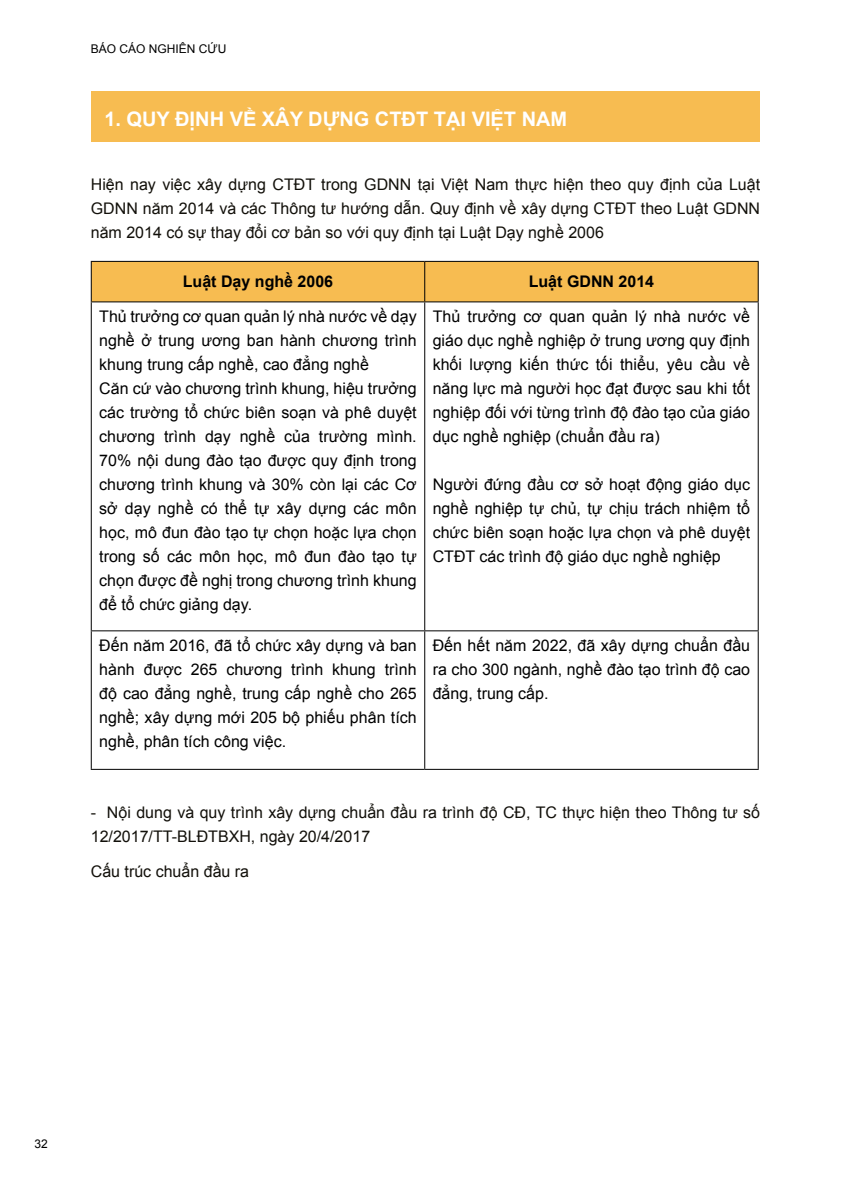
<style>
.page{position:relative;width:851px;height:1191px;background:#fff}
.page>*{position:absolute;margin:0;border:0;box-sizing:border-box;transform-origin:0 0}
.t1{font:700 20px "Arial";color:#fff}
.t2{font:16px/24px "Arial";color:#000;text-align:justify}
.t3{font:16px/24px "Arial";color:#12100a;text-align:justify}
.t4{font:700 16px "Arial";color:#000}
.t5{font:12px "Arial";color:#000}
</style>
<div class="page">
<div style="left:91px;top:91px;width:668px;height:51px;background:#f7bc51"></div>
<div style="left:92px;top:262px;width:665px;height:39px;background:#f7bc51"></div>
<hr style="left:91px;top:261px;width:333px;height:1px;background:#000">
<hr style="left:91px;top:262px;width:1px;height:39px;background:#000">
<hr style="left:424px;top:261px;width:334px;height:1px;background:#000">
<hr style="left:424px;top:262px;width:1px;height:39px;background:#000">
<hr style="left:757px;top:262px;width:1px;height:39px;background:#000">
<hr style="left:91px;top:301px;width:333px;height:1px;background:#000">
<hr style="left:91px;top:302px;width:1px;height:328px;background:#000">
<hr style="left:424px;top:301px;width:334px;height:1px;background:#000">
<hr style="left:424px;top:302px;width:1px;height:328px;background:#000">
<hr style="left:757px;top:302px;width:1px;height:328px;background:#000">
<hr style="left:91px;top:630px;width:333px;height:1px;background:#000">
<hr style="left:91px;top:631px;width:1px;height:138px;background:#000">
<hr style="left:424px;top:630px;width:334px;height:1px;background:#000">
<hr style="left:424px;top:631px;width:1px;height:138px;background:#000">
<hr style="left:757px;top:631px;width:1px;height:138px;background:#000">
<hr style="left:91px;top:769px;width:333px;height:1px;background:#000">
<hr style="left:424px;top:769px;width:334px;height:1px;background:#000">
<p class="t5" style="left:91px;top:41px;width:137px">BÁO CÁO NGHIÊN CỨU</p>
<p class="t1" style="left:104px;top:106px;width:464px">1. QUY ĐỊNH VỀ XÂY DỰNG CTĐT TẠI VIỆT NAM</p>
<p class="t3" style="left:91px;top:172px;width:670px">Hiện nay việc xây dựng CTĐT trong GDNN tại Việt Nam thực hiện theo quy định của Luật GDNN năm 2014 và các Thông tư hướng dẫn. Quy định về xây dựng CTĐT theo Luật GDNN năm 2014 có sự thay đổi cơ bản so với quy định tại Luật Dạy nghề 2006</p>
<p class="t4" style="left:183px;top:271px;width:152px">Luật Dạy nghề 2006</p>
<p class="t4" style="left:528px;top:271px;width:127px">Luật GDNN 2014</p>
<p class="t2" style="left:99px;top:304px;width:319px">Thủ trưởng cơ quan quản lý nhà nước về dạy nghề ở trung ương ban hành chương trình khung trung cấp nghề, cao đẳng nghề</p>
<p class="t2" style="left:99px;top:376px;width:319px">Căn cứ vào chương trình khung, hiệu trưởng các trường tổ chức biên soạn và phê duyệt chương trình dạy nghề của trường mình.<br>70% nội dung đào tạo được quy định trong chương trình khung và 30% còn lại các Cơ sở dạy nghề có thể tự xây dựng các môn học, mô đun đào tạo tự chọn hoặc lựa chọn trong số các môn học, mô đun đào tạo tự chọn được đề nghị trong chương trình khung để tổ chức giảng dạy.</p>
<p class="t2" style="left:432px;top:304px;width:319px">Thủ trưởng cơ quan quản lý nhà nước về giáo dục nghề nghiệp ở trung ương quy định khối lượng kiến thức tối thiểu, yêu cầu về năng lực mà người học đạt được sau khi tốt nghiệp đối với từng trình độ đào tạo của giáo dục nghề nghiệp (chuẩn đầu ra)</p>
<p class="t2" style="left:432px;top:472px;width:319px">Người đứng đầu cơ sở hoạt động giáo dục nghề nghiệp tự chủ, tự chịu trách nhiệm tổ chức biên soạn hoặc lựa chọn và phê duyệt CTĐT các trình độ giáo dục nghề nghiệp</p>
<p class="t2" style="left:99px;top:633px;width:319px">Đến năm 2016, đã tổ chức xây dựng và ban hành được 265 chương trình khung trình độ cao đẳng nghề, trung cấp nghề cho 265 nghề; xây dựng mới 205 bộ phiếu phân tích nghề, phân tích công việc.</p>
<p class="t2" style="left:432px;top:633px;width:319px">Đến hết năm 2022, đã xây dựng chuẩn đầu ra cho 300 ngành, nghề đào tạo trình độ cao đẳng, trung cấp.</p>
<p class="t3" style="left:91px;top:800px;width:670px">- Nội dung và quy trình xây dựng chuẩn đầu ra trình độ CĐ, TC thực hiện theo Thông tư số<br>12/2017/TT-BLĐTBXH, ngày 20/4/2017</p>
<p class="t3" style="left:91px;top:860px;width:160px">Cấu trúc chuẩn đầu ra</p>
<p class="t5" style="left:35px;top:1135px;width:15px">32</p>
</div>
